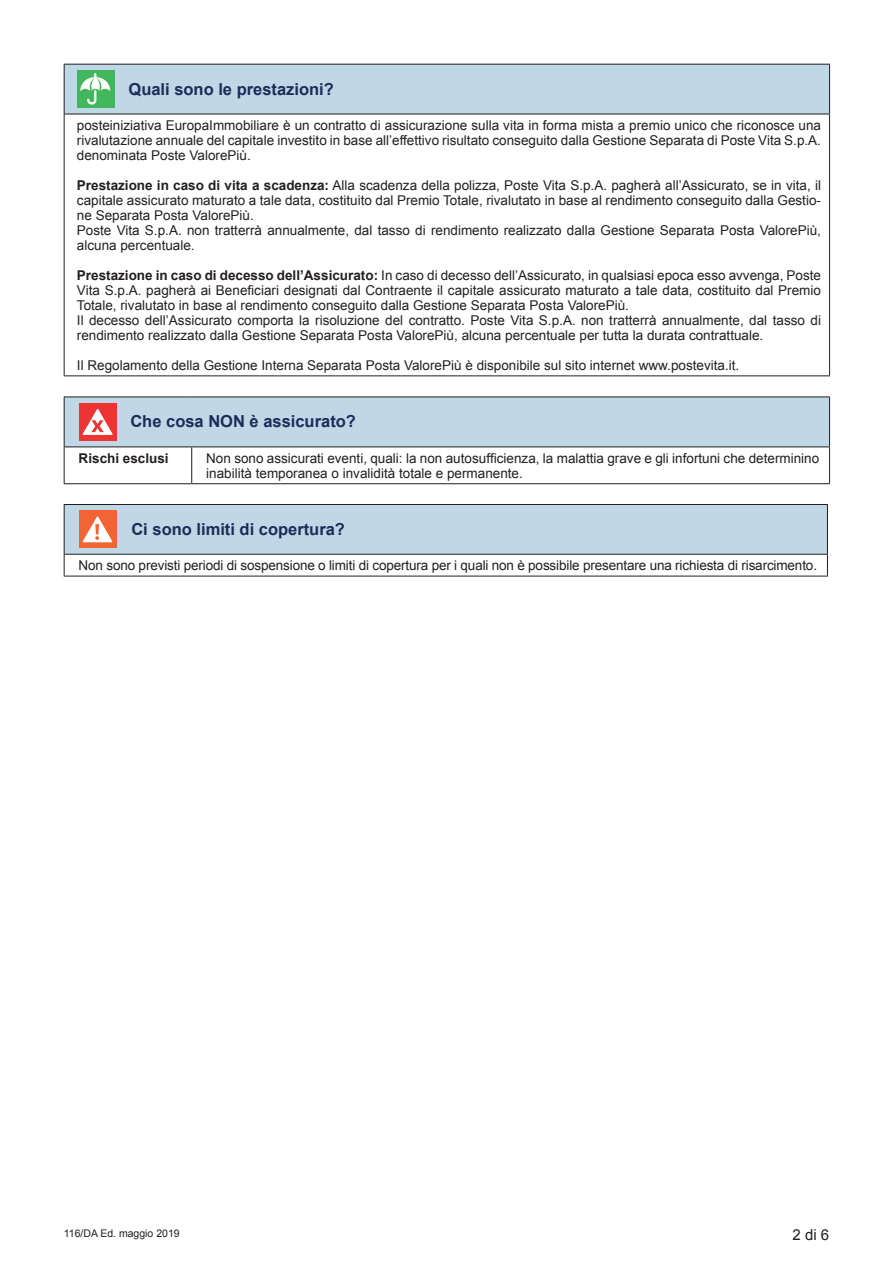
<style>
.page{position:relative;width:893px;height:1263px;background:#fff}
.page>*{position:absolute;margin:0;border:0;box-sizing:border-box;transform-origin:0 0}
.t1{font:700 16.5px "Arial";color:#1c2c59}
.t2{font:15px "Arial";color:#231f20}
.List_Paragraph{font:13.5px/15px "Arial";color:#231f20;text-align:justify}
.t3{font:700 13.5px "Arial";color:#231f20}
.t4{font:10.5px "Arial";color:#231f20}
.s1{font-weight:700}
</style>
<div class="page">
<div style="left:64px;top:64px;width:766px;height:50px;background:#c0d7e6"></div>
<hr style="left:64px;top:64px;width:766px;height:1px;background:#231f20">
<hr style="left:64px;top:65px;width:1px;height:49px;background:#231f20">
<hr style="left:829px;top:65px;width:1px;height:49px;background:#231f20">
<hr style="left:64px;top:114px;width:766px;height:1px;background:#231f20">
<hr style="left:64px;top:114px;width:1px;height:261px;background:#231f20">
<hr style="left:829px;top:114px;width:1px;height:261px;background:#231f20">
<hr style="left:64px;top:375px;width:766px;height:1px;background:#231f20">
<div style="left:77px;top:70px;width:38px;height:38px;background:#40b75c"></div>
<img style="left:81px;top:74px;width:30px;height:30px">
<svg style="left:88px;top:78px;width:15px;height:13px"></svg>
<div style="left:64px;top:397px;width:766px;height:50px;background:#c0d7e6"></div>
<hr style="left:64px;top:396px;width:128px;height:1px;background:#231f20">
<hr style="left:64px;top:397px;width:1px;height:49px;background:#231f20">
<hr style="left:192px;top:396px;width:638px;height:1px;background:#231f20">
<hr style="left:829px;top:397px;width:1px;height:49px;background:#231f20">
<hr style="left:64px;top:446px;width:128px;height:1px;background:#231f20">
<hr style="left:64px;top:447px;width:1px;height:36px;background:#231f20">
<hr style="left:192px;top:446px;width:638px;height:1px;background:#231f20">
<hr style="left:191px;top:447px;width:1px;height:36px;background:#231f20">
<hr style="left:829px;top:447px;width:1px;height:36px;background:#231f20">
<hr style="left:64px;top:483px;width:128px;height:1px;background:#231f20">
<hr style="left:192px;top:483px;width:638px;height:1px;background:#231f20">
<div style="left:79px;top:403px;width:38px;height:38px;background:#ee3433"></div>
<svg style="left:83px;top:409px;width:30px;height:26px"></svg>
<div style="left:64px;top:504px;width:763px;height:50px;background:#c0d7e6"></div>
<hr style="left:64px;top:504px;width:764px;height:1px;background:#231f20">
<hr style="left:64px;top:505px;width:1px;height:49px;background:#231f20">
<hr style="left:827px;top:505px;width:1px;height:49px;background:#231f20">
<hr style="left:64px;top:554px;width:764px;height:1px;background:#231f20">
<svg style="left:64px;top:555px;width:1px;height:21px"></svg>
<svg style="left:827px;top:555px;width:1px;height:21px"></svg>
<hr style="left:64px;top:576px;width:764px;height:1px;background:#231f20">
<div style="left:79px;top:510px;width:37px;height:38px;background:#f26434"></div>
<svg style="left:83px;top:516px;width:30px;height:26px"></svg>
<p class="t1" style="left:129px;top:78px;width:207px">Quali sono le prestazioni?</p>
<p class="List_Paragraph" style="left:77px;top:118px;width:746px">posteiniziativa EuropaImmobiliare è un contratto di assicurazione sulla vita in forma mista a premio unico che riconosce una rivalutazione annuale del capitale investito in base all’effettivo risultato conseguito dalla Gestione Separata di Poste Vita S.p.A. denominata Poste ValorePiù.</p>
<p class="List_Paragraph" style="left:77px;top:178px;width:746px"><span class="s1">Prestazione in caso di vita a scadenza:</span> Alla scadenza della polizza, Poste Vita S.p.A. pagherà all’Assicurato, se in vita, il capitale assicurato maturato a tale data, costituito dal Premio Totale, rivalutato in base al rendimento conseguito dalla Gestio&shy;ne Separata Posta ValorePiù.</p>
<p class="List_Paragraph" style="left:77px;top:223px;width:746px">Poste Vita S.p.A. non tratterrà annualmente, dal tasso di rendimento realizzato dalla Gestione Separata Posta ValorePiù, alcuna percentuale.</p>
<p class="List_Paragraph" style="left:77px;top:268px;width:746px"><span class="s1">Prestazione in caso di decesso dell’Assicurato:</span> In caso di decesso dell’Assicurato, in qualsiasi epoca esso avvenga, Poste Vita S.p.A. pagherà ai Beneficiari designati dal Contraente il capitale assicurato maturato a tale data, costituito dal Premio Totale, rivalutato in base al rendimento conseguito dalla Gestione Separata Posta ValorePiù.</p>
<p class="List_Paragraph" style="left:77px;top:313px;width:746px">Il decesso dell’Assicurato comporta la risoluzione del contratto. Poste Vita S.p.A. non tratterrà annualmente, dal tasso di rendimento realizzato dalla Gestione Separata Posta ValorePiù, alcuna percentuale per tutta la durata contrattuale.</p>
<p class="List_Paragraph" style="left:77px;top:358px;width:664px">Il Regolamento della Gestione Interna Separata Posta ValorePiù è disponibile sul sito internet www.postevita.it.</p>
<p class="t1" style="left:130px;top:411px;width:227px">Che cosa NON è assicurato?</p>
<p class="t3" style="left:79px;top:449px;width:92px">Rischi esclusi</p>
<p class="List_Paragraph" style="left:206px;top:451px;width:615px">Non sono assicurati eventi, quali: la non autosufficienza, la malattia grave e gli infortuni che determinino inabilità temporanea o invalidità totale e permanente.</p>
<p class="t1" style="left:131px;top:518px;width:215px">Ci sono limiti di copertura?</p>
<p class="List_Paragraph" style="left:79px;top:558px;width:740px">Non sono previsti periodi di sospensione o limiti di copertura per i quali non è possibile presentare una richiesta di risarcimento.</p>
<p class="t4" style="left:64px;top:1226px;width:117px">116/DA Ed. maggio 2019</p>
<p class="t2" style="left:792px;top:1225px;width:38px">2 di 6</p>
</div>
